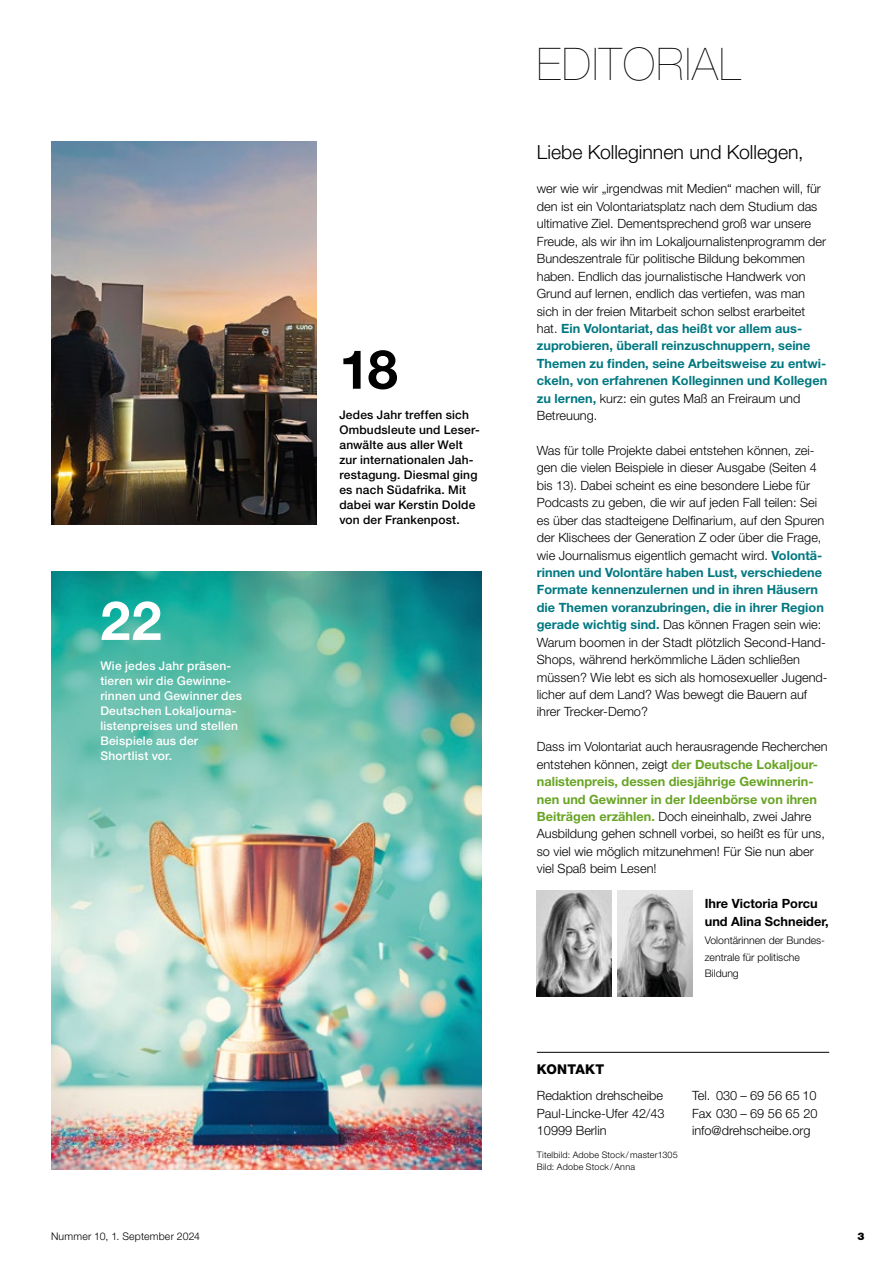
<style>
.page{position:relative;width:893px;height:1263px;background:#fff}
.page>*{position:absolute;margin:0;border:0;box-sizing:border-box;transform-origin:0 0}
.t1{font:700 54px "Helvetica Neue LT Std";color:#000}
.t2{font:700 54px "Helvetica Neue LT Std";color:#fff}
.t3{font:200 45px "Helvetica Neue LT Std";letter-spacing:.025em;color:#000}
.t4{font:300 19.5px "Helvetica Neue LT Std";color:#000}
.t5{font:800 13.5px "Helvetica Neue LT Std";letter-spacing:.015em;color:#000}
.t6{font:300 12.75px/17.4px "Helvetica Neue LT Std";color:#000}
.t7{font:700 12.75px/17.4px "Helvetica Neue LT Std";color:#000}
.t8{font:500 12px/15px "Helvetica Neue LT Std";letter-spacing:.015em;color:#000}
.t9{font:500 12px/15px "Helvetica Neue LT Std";letter-spacing:.015em;color:#fff}
.t10{font:300 10.5px/16.5px "Helvetica Neue LT Std";color:#000}
.t11{font:300 10.5px "Helvetica Neue LT Std";letter-spacing:.02em;color:#000}
.t12{font:900 10.5px "Helvetica Neue LT Std";color:#000}
.t13{font:300 9px/12px "Helvetica Neue LT Std";letter-spacing:.025em;color:#000}
.s1{font-weight:700;color:#007881}
.s2{font-weight:700;color:#68a424}
</style>
<div class="page">
<img style="left:51px;top:572px;width:430px;height:598px">
<img style="left:51px;top:141px;width:265px;height:384px">
<hr style="left:537px;top:1052px;width:292px;height:1px;background:#000">
<img style="left:537px;top:891px;width:74px;height:106px">
<img style="left:617px;top:891px;width:75px;height:106px">
<h1 class="t2" style="left:100px;top:587px;width:63px">22</h1>
<p class="t9" style="left:100px;top:658px;width:143px">Wie jedes Jahr präsen&shy;tieren wir die Gewinne&shy;rinnen und Gewinner des<br>Deutschen Lokaljourna&shy;listenpreises und stellen<br>Beispiele aus der<br>Shortlist vor.</p>
<h1 class="t1" style="left:339px;top:336px;width:60px">18</h1>
<p class="t8" style="left:339px;top:407px;width:142px">Jedes Jahr treffen sich<br>Ombudsleute und Leser&shy;anwälte aus aller Welt zur internationalen Jah&shy;restagung. Diesmal ging es nach Südafrika. Mit dabei war Kerstin Dolde von der Frankenpost.</p>
<h2 class="t3" style="left:537px;top:38px;width:205px">EDITORIAL</h2>
<h3 class="t4" style="left:537px;top:140px;width:268px">Liebe Kolleginnen und Kollegen,</h3>
<p class="t6" style="left:537px;top:180px;width:292px">wer wie wir „irgendwas mit Medien“ machen will, für den ist ein Volontariatsplatz nach dem Studium das ultimative Ziel. Dementsprechend groß war unsere Freude, als wir ihn im Lokaljournalistenprogramm der Bundeszentrale für politische Bildung bekommen haben. Endlich das journalistische Handwerk von Grund auf lernen, endlich das vertiefen, was man sich in der freien Mitarbeit schon selbst erarbeitet hat. <span class="s1">Ein Volontariat, das heißt vor allem aus&shy;zuprobieren, überall reinzuschnuppern, seine Themen zu finden, seine Arbeitsweise zu entwi&shy;ckeln, von erfahrenen Kolleginnen und Kollegen zu lernen,</span> kurz: ein gutes Maß an Freiraum und Betreuung.</p>
<p class="t6" style="left:537px;top:441px;width:292px">Was für tolle Projekte dabei entstehen können, zei&shy;gen die vielen Beispiele in dieser Ausgabe (Seiten 4 bis 13). Dabei scheint es eine besondere Liebe für Podcasts zu geben, die wir auf jeden Fall teilen: Sei es über das stadteigene Delfinarium, auf den Spuren der Klischees der Generation Z oder über die Frage, wie Journalismus eigentlich gemacht wird. <span class="s1">Volontä&shy;rinnen und Volontäre haben Lust, verschiedene Formate kennenzulernen und in ihren Häusern die Themen voranzubringen, die in ihrer Region gerade wichtig sind.</span> Das können Fragen sein wie:<br>Warum boomen in der Stadt plötzlich Second-Hand-Shops, während herkömmliche Läden schließen müssen? Wie lebt es sich als homosexueller Jugend&shy;licher auf dem Land? Was bewegt die Bauern auf ihrer Trecker-Demo?</p>
<p class="t6" style="left:537px;top:738px;width:292px">Dass im Volontariat auch herausragende Recherchen entstehen können, zeigt <span class="s2">der Deutsche Lokaljour&shy;nalistenpreis, dessen diesjährige Gewinnerin&shy;nen und Gewinner in der Ideenbörse von ihren Beiträgen erzählen.</span> Doch eineinhalb, zwei Jahre Ausbildung gehen schnell vorbei, so heißt es für uns, so viel wie möglich mitzunehmen! Für Sie nun aber viel Spaß beim Lesen!</p>
<p class="t7" style="left:705px;top:895px;width:125px">Ihre Victoria Porcu und Alina Schneider,</p>
<p class="t10" style="left:705px;top:932px;width:122px">Volontärinnen der Bundes&shy;zentrale für politische<br>Bildung</p>
<p class="t5" style="left:537px;top:1061px;width:69px">KONTAKT</p>
<p class="t6" style="left:537px;top:1086px;width:129px">Redaktion drehscheibe<br>Paul-Lincke-Ufer 42/43<br>10999 Berlin</p>
<p class="t6" style="left:692px;top:1086px;width:127px;text-align:justify">Tel. 030 – 69 56 65 10<br>Fax 030 – 69 56 65 20 info@drehscheibe.org</p>
<p class="t13" style="left:537px;top:1148px;width:142px">Titelbild: Adobe Stock/master1305<br>Bild: Adobe Stock/Anna</p>
<p class="t11" style="left:51px;top:1229px;width:151px">Nummer 10, 1. September 2024</p>
<p class="t12" style="left:858px;top:1230px;width:9px">3</p>
</div>
